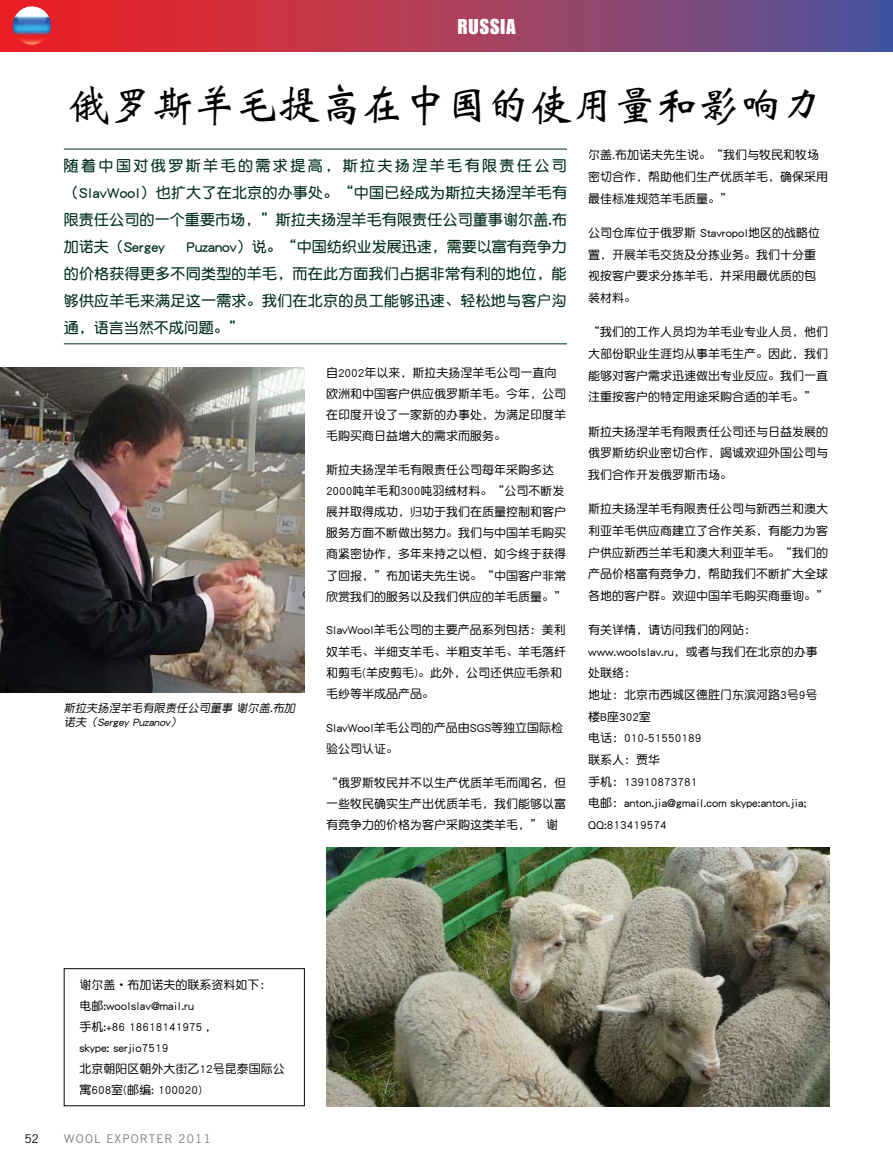
<style>
.page{position:relative;width:893px;height:1170px;background:#fff}
.page>*{position:absolute;margin:0;border:0;box-sizing:border-box;transform-origin:0 0}
.t1{font:42px "TSC J Weibei LG TT";color:#000}
.t2{font:21px "Impact";letter-spacing:.05em;color:#fff}
.t3{font:15px/27px "DFP Yuan W7";letter-spacing:.01em;color:#002d1a;text-align:justify}
.t4{font:12px/21.6px "DFP Yuan W5";color:#000}
.t5{font:12px "News Gothic BT";letter-spacing:.1em;color:#807f83}
.t6{font:12px "News Gothic BT";color:#000}
.t7{font:italic 11.25px/13.5px "DFP Yuan W5";color:#000}
</style>
<div class="page">
<svg style="left:0;top:0;width:893px;height:51px;background:#a63d5d"></svg>
<img style="left:13px;top:6px;width:38px;height:39px;border-radius:19px">
<img style="left:326px;top:847px;width:503px;height:259px">
<hr style="left:64px;top:149px;width:503px;height:1px;background:#002d1a">
<hr style="left:64px;top:343px;width:503px;height:1px;background:#002d1a">
<img style="left:0;top:367px;width:305px;height:325px">
<div style="left:64px;top:968px;width:241px;height:138px;border:1px solid #000"></div>
<h2 class="t2" style="left:458px;top:14px;width:60px">RUSSIA</h2>
<h1 class="t1" style="left:68px;top:75px;width:758px">俄罗斯羊毛提高在中国的使用量和影响力</h1>
<p class="t3" style="left:64px;top:152px;width:505px">随着中国对俄罗斯羊毛的需求提高，斯拉夫扬涅羊毛有限责任公司（SlavWool）也扩大了在北京的办事处。“中国已经成为斯拉夫扬涅羊毛有限责任公司的一个重要市场，”斯拉夫扬涅羊毛有限责任公司董事谢尔盖.布加诺夫（Sergey</p>
<p class="t4" style="left:588px;top:144px;width:241px">尔盖.布加诺夫先生说。“我们与牧民和牧场密切合作，帮助他们生产优质羊毛，确保采用最佳标准规范羊毛质量。”</p>
<p class="t4" style="left:588px;top:222px;width:233px">公司仓库位于俄罗斯 Stavropol地区的战略位置，开展羊毛交货及分拣业务。我们十分重视按客户要求分拣羊毛，并采用最优质的包装材料。</p>
<p class="t4" style="left:588px;top:321px;width:241px;text-align:justify">“我们的工作人员均为羊毛业专业人员，他们大部份职业生涯均从事羊毛生产。因此，我们能够对客户需求迅速做出专业反应。我们一直注重按客户的特定用途采购合适的羊毛。”</p>
<p class="t4" style="left:588px;top:420px;width:241px;text-align:justify">斯拉夫扬涅羊毛有限责任公司还与日益发展的俄罗斯纺织业密切合作，竭诚欢迎外国公司与我们合作开发俄罗斯市场。</p>
<p class="t4" style="left:588px;top:498px;width:241px;text-align:justify">斯拉夫扬涅羊毛有限责任公司与新西兰和澳大利亚羊毛供应商建立了合作关系，有能力为客户供应新西兰羊毛和澳大利亚羊毛。“我们的产品价格富有竞争力，帮助我们不断扩大全球各地的客户群。欢迎中国羊毛购买商垂询。”</p>
<p class="t4" style="left:588px;top:619px;width:231px">有关详情，请访问我们的网站：www.woolslav.ru，或者与我们在北京的办事处联络：<br>地址：北京市西城区德胜门东滨河路3号9号楼B座302室<br>电话：010-51550189<br>联系人：贾华<br>手机：13910873781<br>电邮：anton.jia@gmail.com skype:anton.jia;<br>QQ:813419574</p>
<p class="t3" style="left:64px;top:233px;width:505px;text-indent:123px">Puzanov）说。“中国纺织业发展迅速，需要以富有竞争力的价格获得更多不同类型的羊毛，而在此方面我们占据非常有利的地位，能够供应羊毛来满足这一需求。我们在北京的员工能够迅速、轻松地与客户沟通，语言当然不成问题。”</p>
<p class="t4" style="left:326px;top:362px;width:242px;line-height:21px">自2002年以来，斯拉夫扬涅羊毛公司一直向欧洲和中国客户供应俄罗斯羊毛。今年，公司在印度开设了一家新的办事处，为满足印度羊毛购买商日益增大的需求而服务。</p>
<p class="t4" style="left:326px;top:459px;width:242px;line-height:21px">斯拉夫扬涅羊毛有限责任公司每年采购多达<br>2000吨羊毛和300吨羽绒材料。“公司不断发展并取得成功，归功于我们在质量控制和客户服务方面不断做出努力。我们与中国羊毛购买商紧密协作，多年来持之以恒，如今终于获得了回报，”布加诺夫先生说。“中国客户非常欣赏我们的服务以及我们供应的羊毛质量。”</p>
<p class="t4" style="left:326px;top:619px;width:242px;line-height:21px">SlavWool羊毛公司的主要产品系列包括：美利奴羊毛、半细支羊毛、半粗支羊毛、羊毛落纤和剪毛(羊皮剪毛)。此外，公司还供应毛条和毛纱等半成品产品。</p>
<p class="t4" style="left:326px;top:716px;width:239px;line-height:21px">SlavWool羊毛公司的产品由SGS等独立国际检验公司认证。</p>
<p class="t4" style="left:326px;top:771px;width:242px;line-height:21px;text-align:justify">“俄罗斯牧民并不以生产优质羊毛而闻名，但一些牧民确实生产出优质羊毛，我们能够以富有竞争力的价格为客户采购这类羊毛，” 谢</p>
<p class="t7" style="left:64px;top:701px;width:235px">斯拉夫扬涅羊毛有限责任公司董事 谢尔盖.布加诺夫（Sergey Puzanov）</p>
<p class="t4" style="left:79px;top:973px;width:207px;line-height:21px">谢尔盖•布加诺夫的联系资料如下：电邮:woolslav@mail.ru<br>手机:+86 18618141975 ,<br>skype: serjio7519<br>北京朝阳区朝外大街乙12号昆泰国际公寓608室(邮编: 100020)</p>
<p class="t6" style="left:25px;top:1130px;width:16px">52</p>
<p class="t5" style="left:64px;top:1130px;width:149px">Wool EXPORTER 2011</p>
</div>
